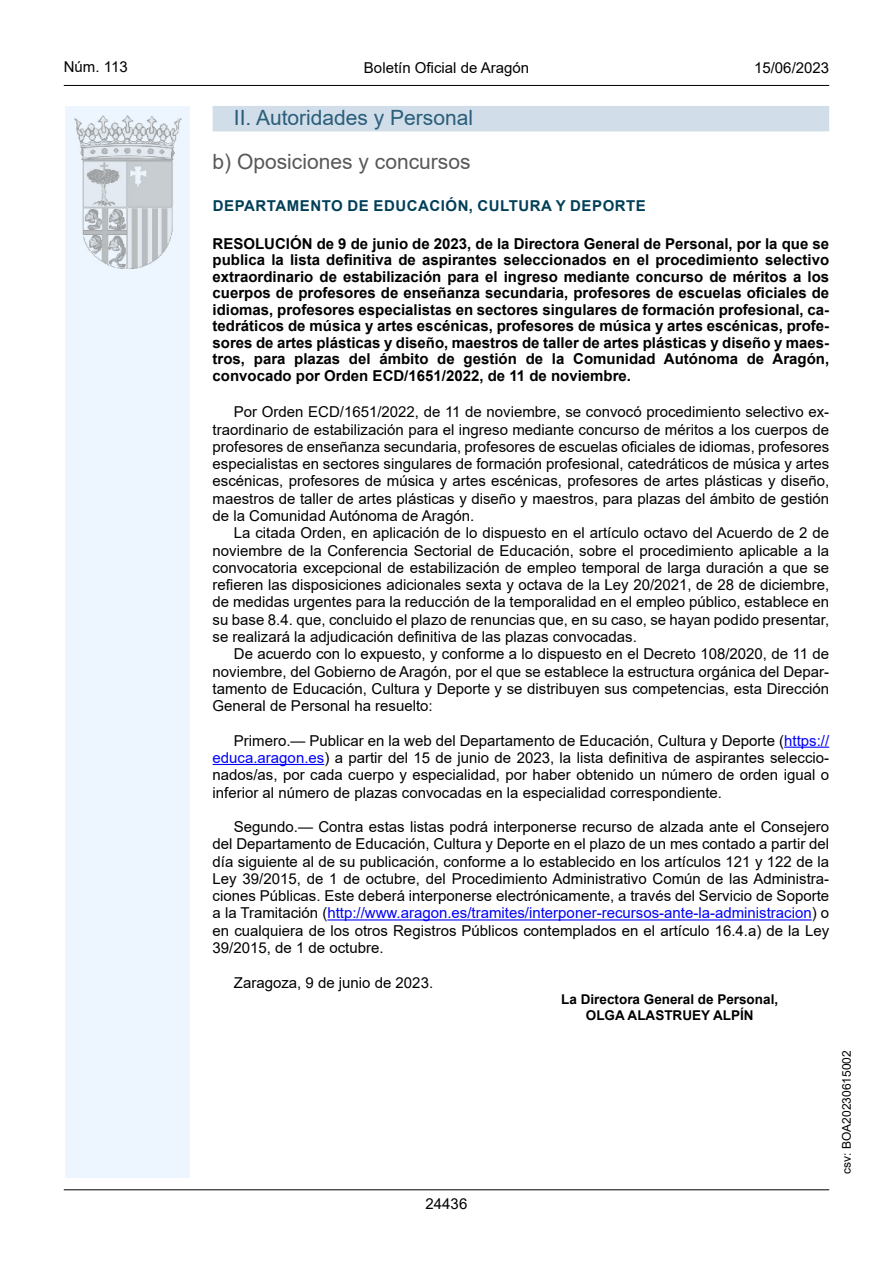
<style>
.page{position:relative;width:893px;height:1263px;background:#fff}
.page>*{position:absolute;margin:0;border:0;box-sizing:border-box;transform-origin:0 0}
.Titulo_sec{font:21px "Arial";color:#2a5e7a}
.Sub_Seccion{font:21px "Arial";color:#585857}
.inicio_de_parrafo{font:15px/17.2px "Arial";color:#000;text-align:justify}
.Titulo_text{font:700 15px/16.5px "Arial";color:#000;text-align:justify}
.emisor_text{font:15px "Arial Bold MT2";letter-spacing:.035em;color:#003f58}
.estilo_head-c{font:15px "Arial";color:#000}
.estilo_head-d{font:15px "Arial MT2";color:#000}
.estilo_head-i{font:15px "Arial MT2";color:#000}
.numero_pagina{font:15px "Arial MT2";color:#000}
.firma_der{font:13.5px "Arial Bold MT2";color:#000}
.estilo_head-i-2{font:12px "Arial MT2";color:#000}
.s1{font-family:"Arial Bold MT2";font-weight:400}
.s2{color:#0000fa}
.s3{font-family:"Arial MT2"}
</style>
<div class="page">
<div style="left:65px;top:106px;width:125px;height:1072px;background:#edf6fe"></div>
<img style="left:75px;top:115px;width:106px;height:153px">
<hr style="left:64px;top:85px;width:765px;height:1px;background:#000">
<hr style="left:64px;top:1189px;width:765px;height:1px;background:#000">
<div style="left:213px;top:106px;width:616px;height:25px;background:#d1dde8"></div>
<hr style="left:784px;top:747px;width:45px;height:1px;background:#0000fa">
<hr style="left:213px;top:764px;width:111px;height:1px;background:#0000fa">
<hr style="left:327px;top:919px;width:485px;height:1px;background:#0000fa">
<p class="estilo_head-i" style="left:64px;top:57px;width:65px">Núm. 113</p>
<p class="estilo_head-c" style="left:364px;top:57px;width:167px">Boletín Oficial de Aragón</p>
<p class="estilo_head-d" style="left:754px;top:57px;width:77px">15/06/2023</p>
<h3 class="Titulo_sec" style="left:234px;top:103px;width:241px">II. Autoridades y Personal</h3>
<h4 class="Sub_Seccion" style="left:213px;top:147px;width:259px">b) Oposiciones y concursos</h4>
<h5 class="emisor_text" style="left:213px;top:195px;width:435px">DEPARTAMENTO DE EDUCACIÓN, CULTURA Y DEPORTE</h5>
<p class="Titulo_text" style="left:213px;top:236px;width:618px"><span class="s1">RESOLUCIÓN de 9 de junio de 2023, de la Directora General de Personal, por la que se </span>publica la lista definitiva de aspirantes seleccionados en el procedimiento selectivo extraordinario de estabilización para el ingreso mediante concurso de méritos a los cuerpos de profesores de enseñanza secundaria, profesores de escuelas oficiales de idiomas, profesores especialistas en sectores singulares de formación profesional, ca&shy;tedráticos de música y artes escénicas, profesores de música y artes escénicas, profe&shy;sores de artes plásticas y diseño, maestros de taller de artes plásticas y diseño y maes&shy;tros, para plazas del ámbito de gestión de la Comunidad Autónoma de Aragón, convocado por Orden ECD/1651/2022, de 11 de noviembre.</p>
<p class="inicio_de_parrafo" style="left:213px;top:403px;width:618px;text-indent:21px">Por Orden ECD/1651/2022, de 11 de noviembre, se convocó procedimiento selectivo ex&shy;traordinario de estabilización para el ingreso mediante concurso de méritos a los cuerpos de profesores de enseñanza secundaria, profesores de escuelas oficiales de idiomas, profesores especialistas en sectores singulares de formación profesional, catedráticos de música y artes escénicas, profesores de música y artes escénicas, profesores de artes plásticas y diseño, maestros de taller de artes plásticas y diseño y maestros, para plazas del ámbito de gestión de la Comunidad Autónoma de Aragón.</p>
<p class="inicio_de_parrafo" style="left:213px;top:524px;width:618px;text-indent:21px">La citada Orden, en aplicación de lo dispuesto en el artículo octavo del Acuerdo de 2 de noviembre de la Conferencia Sectorial de Educación, sobre el procedimiento aplicable a la convocatoria excepcional de estabilización de empleo temporal de larga duración a que se refieren las disposiciones adicionales sexta y octava de la Ley 20/2021, de 28 de diciembre, de medidas urgentes para la reducción de la temporalidad en el empleo público, establece en su base 8.4. que, concluido el plazo de renuncias que, en su caso, se hayan podido presentar, se realizará la adjudicación definitiva de las plazas convocadas.</p>
<p class="inicio_de_parrafo" style="left:213px;top:645px;width:618px;text-indent:21px">De acuerdo con lo expuesto, y conforme a lo dispuesto en el Decreto 108/2020, de 11 de noviembre, del Gobierno de Aragón, por el que se establece la estructura orgánica del Depar&shy;tamento de Educación, Cultura y Deporte y se distribuyen sus competencias, esta Dirección General de Personal ha resuelto:</p>
<p class="inicio_de_parrafo" style="left:213px;top:732px;width:618px;text-indent:21px">Primero.— Publicar en la web del Departamento de Educación, Cultura y Deporte (<span class="s2">https:// educa.aragon.es</span>) a partir del 15 de junio de 2023, la lista definitiva de aspirantes seleccio&shy;nados/as, por cada cuerpo y especialidad, por haber obtenido un número de orden igual o inferior al número de plazas convocadas en la especialidad correspondiente.</p>
<p class="inicio_de_parrafo" style="left:213px;top:818px;width:618px;text-indent:21px">Segundo.— Contra estas listas podrá interponerse recurso de alzada ante el Consejero del Departamento de Educación, Cultura y Deporte en el plazo de un mes contado a partir del día siguiente al de su publicación, conforme a lo establecido en los artículos 121 y 122 de la Ley 39/2015, de 1 de octubre, del Procedimiento Administrativo Común de las Administra&shy;ciones Públicas. Este deberá interponerse electrónicamente, a través del Servicio de Soporte a la Tramitación (<span class="s2">http://www.aragon.es/tramites/interponer-recursos-ante-la-administracion</span><span class="s3">) o </span>en cualquiera de los otros Registros Públicos contemplados en el artículo 16.4.a) de la Ley 39/2015, de 1 de octubre.</p>
<p class="inicio_de_parrafo" style="left:234px;top:973px;width:201px">Zaragoza, 9 de junio de 2023.</p>
<p class="firma_der" style="left:561px;top:990px;width:218px">La Directora General de Personal,</p>
<p class="firma_der" style="left:586px;top:1006px;width:169px">OLGA ALASTRUEY ALPÍN</p>
<p class="numero_pagina" style="left:426px;top:1193px;width:43px">24436</p>
<p class="estilo_head-i-2" style="left:838px;top:1174px;width:125px;rotate:-90deg">csv: BOA20230615002</p>
</div>
